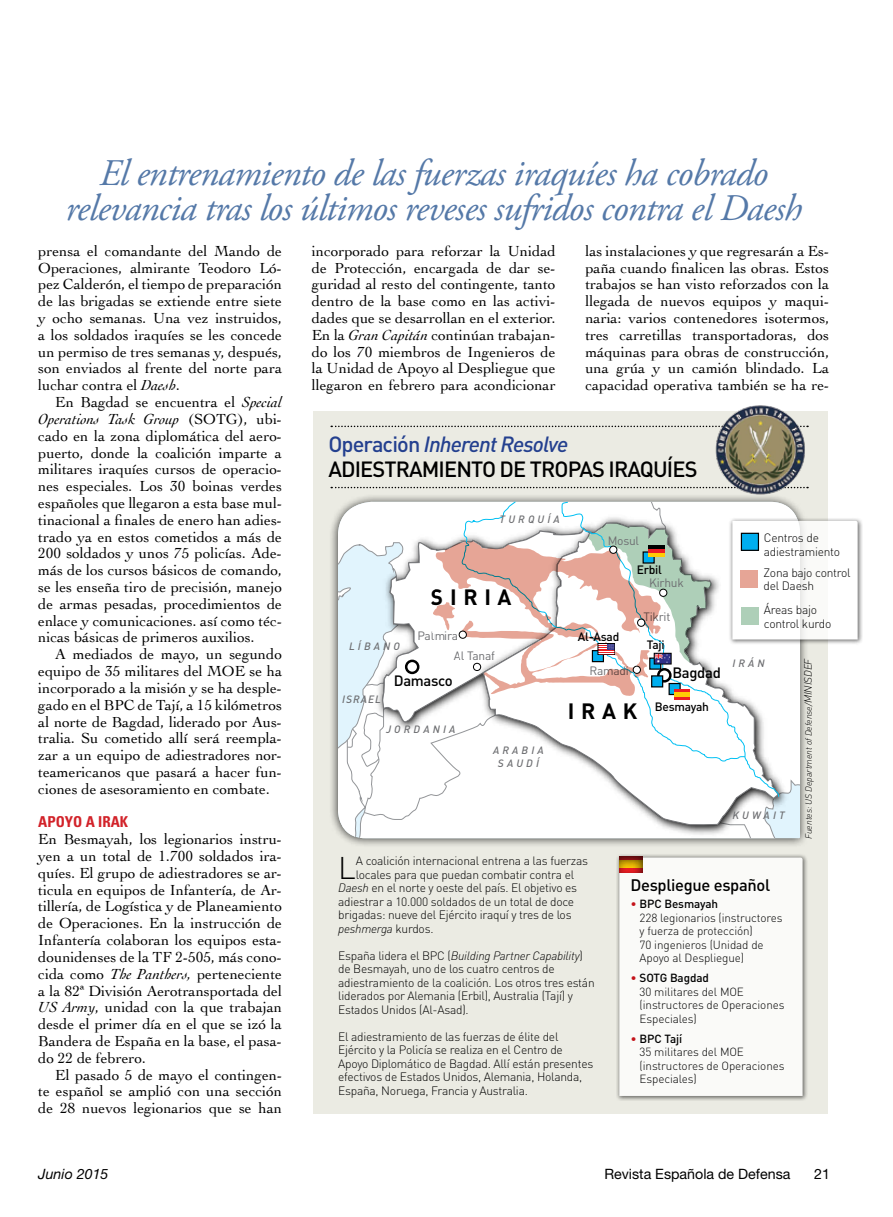
<style>
.page{position:relative;width:893px;height:1217px;background:#fff}
.page>*{position:absolute;margin:0;border:0;box-sizing:border-box;transform-origin:0 0}
.t1{font:italic 37.5px/34.5px "Adobe Garamond Pro";letter-spacing:-.02em;color:#5579a8;text-align:center}
.t2{font:300 30.9px "DIN";color:#000}
.t3{font:700 21.9px "DIN";letter-spacing:.3em;color:#000}
.t4{font:500 21.75px/25.5px "DIN";letter-spacing:-.04em;color:#000}
.t5{font:500 16.5px "DIN";letter-spacing:-.02em;color:#000}
.t6{font:15.3px/16.8px "Cochin";color:#000;text-align:justify}
.t7{font:700 condensed 15px "Univers";color:#d22229}
.t8{font:500 14.85px "DIN";letter-spacing:-.02em;color:#000}
.t9{font:14.25px "Helvetica Neue";color:#000}
.t10{font:italic 14.25px "Helvetica Neue";color:#000}
.t11{font:300 12px/13.5px "DIN";letter-spacing:-.02em;color:#000}
.t12{font:12px/19.4px "DIN";letter-spacing:-.02em;color:#6d6e71}
.t13{font:500 12px "DIN";letter-spacing:-.02em;color:#000}
.t14{font:italic 300 12px "DIN";letter-spacing:-.02em;color:#000}
.t15{font:300 11.7px/13.5px "DIN";letter-spacing:-.01em;color:#000}
.t16{font:italic 500 10.5px/13.5px "DIN";letter-spacing:.3em;color:#6d6e71;text-align:center}
.t17{font:italic 300 9px "DIN";letter-spacing:-.01em;color:#000}
.s1{font-style:italic}
.s2{color:#24408f}
.s3{font-style:italic;color:#24408f}
.s4{font-size:10.5px}
.s5{font-style:normal}
.s6{color:#c4141b}
.s7{font-weight:500}
</style>
<div class="page">
<div style="left:313px;top:411px;width:515px;height:702px;background:#ebebe3"></div>
<div style="left:329px;top:493px;width:480px;height:354px;background:#000;opacity:.75"></div>
<svg style="left:331px;top:486px;width:477px;height:2px"></svg>
<svg style="left:331px;top:425px;width:477px;height:2px"></svg>
<div style="left:729px;top:517px;width:134px;height:128px;background:#000;opacity:.75"></div>
<div style="left:616px;top:853px;width:192px;height:247px;background:#000;opacity:.75"></div>
<div style="left:619px;top:857px;width:184px;height:238px;background:#fafaf8"></div>
<div style="left:618px;top:855px;width:26px;height:18px;background:#000;opacity:.75"></div>
<img style="left:715px;top:404px;width:91px;height:91px;border-radius:45px">
<svg style="left:338px;top:501px;width:520px;height:337px;background:#eeedec"></svg>
<div style="left:598px;top:643px;width:17px;height:11px;border:1px solid #000"></div>
<h1 class="t1" style="left:65px;top:157px;width:738px">El entrenamiento de las fuerzas iraquíes ha cobrado relevancia tras los últimos reveses sufridos contra el Daesh</h1>
<p class="t6" style="left:38px;top:242px;width:245px">prensa el comandante del Mando de Operaciones, almirante Teodoro Ló&shy;pez Calderón, el tiempo de preparación de las brigadas se extiende entre siete y ocho semanas. Una vez instruidos, a los soldados iraquíes se les concede un permiso de tres semanas y, después, son enviados al frente del norte para luchar contra el <span class="s1">Daesh</span>.</p>
<p class="t6" style="left:38px;top:393px;width:245px;text-indent:17px">En Bagdad se encuentra el <span class="s1">Special Operations Task Group</span> (SOTG), ubi&shy;cado en la zona diplomática del aero&shy;puerto, donde la coalición imparte a militares iraquíes cursos de operacio&shy;nes especiales. Los 30 boinas verdes españoles que llegaron a esta base mul&shy;tinacional a finales de enero han adies&shy;trado ya en estos cometidos a más de 200 soldados y unos 75 policías. Ade&shy;más de los cursos básicos de comando, se les enseña tiro de precisión, manejo de armas pesadas, procedimientos de enlace y comunicaciones. así como téc&shy;nicas básicas de primeros auxilios.</p>
<p class="t6" style="left:38px;top:645px;width:245px;text-indent:17px">A mediados de mayo, un segundo equipo de 35 militares del MOE se ha incorporado a la misión y se ha desple&shy;gado en el BPC de Tají, a 15 kilómetros al norte de Bagdad, liderado por Aus&shy;tralia. Su cometido allí será reempla&shy;zar a un equipo de adiestradores nor&shy;teamericanos que pasará a hacer fun&shy;ciones de asesoramiento en combate.</p>
<p class="t7" style="left:38px;top:812px;width:92px">APOYO A IRAK</p>
<p class="t6" style="left:38px;top:830px;width:245px">En Besmayah, los legionarios instru&shy;yen a un total de 1.700 soldados ira&shy;quíes. El grupo de adiestradores se ar&shy;ticula en equipos de Infantería, de Ar&shy;tillería, de Logística y de Planeamiento de Operaciones. En la instrucción de Infantería colaboran los equipos esta&shy;dounidenses de la TF 2-505, más cono&shy;cida como <span class="s1">The Panthers,</span> perteneciente a la 82ª División Aerotransportada del <span class="s1">US Army</span>, unidad con la que trabajan desde el primer día en el que se izó la Bandera de España en la base, el pasa&shy;do 22 de febrero.</p>
<p class="t6" style="left:38px;top:1065px;width:245px;text-indent:17px">El pasado 5 de mayo el contingen&shy;te español se amplió con una sección de 28 nuevos legionarios que se han</p>
<p class="t6" style="left:312px;top:242px;width:245px">incorporado para reforzar la Unidad de Protección, encargada de dar se&shy;guridad al resto del contingente, tanto dentro de la base como en las activi&shy;dades que se desarrollan en el exterior.<br>En la <span class="s1">Gran Capitán</span> continúan trabajan&shy;do los 70 miembros de Ingenieros de la Unidad de Apoyo al Despliegue que llegaron en febrero para acondicionar</p>
<p class="t6" style="left:585px;top:242px;width:245px">las instalaciones y que regresarán a Es&shy;paña cuando finalicen las obras. Estos trabajos se han visto reforzados con la llegada de nuevos equipos y maqui&shy;naria: varios contenedores isotermos, tres carretillas transportadoras, dos máquinas para obras de construcción, una grúa y un camión blindado. La capacidad operativa también se ha re-</p>
<h3 class="t4" style="left:328px;top:430px;width:371px"><span class="s2">Operación</span> <span class="s3">INHERENT RESOLVE<br></span>Adiestramiento de tropas iraquíes</h3>
<p class="t16" style="left:500px;top:512px;width:62px">TURQUÍA</p>
<p class="t16" style="left:349px;top:639px;width:52px">LÍBANO</p>
<h3 class="t3" style="left:431px;top:582px;width:82px">SIRIA</h3>
<p class="t12" style="left:454px;top:626px;width:43px;text-indent:-36px">Palmira<br>Al Tanaf</p>
<p class="t16" style="left:342px;top:692px;width:38px">ISRAEL</p>
<p class="t8" style="left:394px;top:670px;width:61px">Damasco</p>
<p class="t16" style="left:386px;top:722px;width:71px">JORDANIA</p>
<p class="t16" style="left:493px;top:742px;width:52px">ARABIA<br>SAUDÍ</p>
<p class="t12" style="left:608px;top:530px;width:33px">Mosul</p>
<p class="t13" style="left:637px;top:562px;width:27px">Erbil</p>
<p class="t12" style="left:643px;top:606px;width:28px">Tikrit</p>
<p class="t12" style="left:649px;top:572px;width:36px">Kirhuk</p>
<p class="t13" style="left:578px;top:629px;width:43px">Al-Asad</p>
<p class="t12" style="left:589px;top:660px;width:41px">Ramadi</p>
<h3 class="t3" style="left:568px;top:696px;width:71px">IRAK</h3>
<p class="t13" style="left:647px;top:637px;width:19px">Taji</p>
<p class="t8" style="left:672px;top:663px;width:50px">Bagdad</p>
<p class="t13" style="left:655px;top:698px;width:56px">Besmayah</p>
<p class="t11" style="left:764px;top:531px;width:78px">Centros de adiestramiento</p>
<p class="t11" style="left:763px;top:565px;width:89px">Zona bajo control del Daesh</p>
<p class="t11" style="left:764px;top:603px;width:69px">Áreas bajo control kurdo</p>
<p class="t16" style="left:732px;top:656px;width:34px">IRÁN</p>
<p class="t16" style="left:732px;top:807px;width:54px">KUWAIT</p>
<p class="t17" style="left:803px;top:838px;width:182px;rotate:-90deg">Fuentes: US Department of Defense/<span class="s4">MINISDEF</span></p>
<h2 class="t2" style="left:338px;top:848px;width:19px">L</h2>
<p class="t11" style="left:356px;top:853px;width:234px">A coalición internacional entrena a las fuerzas</p>
<p class="t11" style="left:356px;top:867px;width:220px">locales para que puedan combatir contra el</p>
<p class="t11" style="left:338px;top:880px;width:241px"><span class="s1">Daesh</span> en el norte y oeste del país. El objetivo es</p>
<p class="t11" style="left:338px;top:894px;width:238px">adiestrar a 10.000 soldados de un total de doce</p>
<p class="t11" style="left:338px;top:907px;width:235px">brigadas: nueve del Ejército iraquí y tres de los</p>
<p class="t14" style="left:338px;top:920px;width:97px">peshmerga <span class="s5">kurdos.</span></p>
<p class="t11" style="left:338px;top:948px;width:258px">España lidera el BPC (<span class="s1">Building Partner Capability</span>) de Besmayah, uno de los cuatro centros de adiestramiento de la coalición. Los otros tres están liderados por Alemania (Erbil), Australia (Tají) y Estados Unidos (Al-Asad).</p>
<p class="t11" style="left:338px;top:1029px;width:257px">El adiestramiento de las fuerzas de élite del Ejército y la Policía se realiza en el Centro de Apoyo Diplomático de Bagdad. Allí están presentes efectivos de Estados Unidos, Alemania, Holanda, España, Noruega, Francia y Australia.</p>
<p class="t5" style="left:630px;top:873px;width:141px">Despliegue español</p>
<p class="t15" style="left:640px;top:897px;width:145px;text-indent:-9px"><span class="s6">•</span> <span class="s7">BPC Besmayah<br></span>228 legionarios (instructores y fuerza de protección)<br>70 ingenieros (Unidad de<br>Apoyo al Despliegue)</p>
<p class="t15" style="left:640px;top:971px;width:146px;text-indent:-9px"><span class="s6">•</span> <span class="s7">SOTG Bagdad<br></span>30 militares del MOE (instructores de Operaciones<br>Especiales)</p>
<p class="t15" style="left:640px;top:1031px;width:146px;text-indent:-9px"><span class="s6">•</span> <span class="s7">BPC Tají<br></span>35 militares del MOE (instructores de Operaciones<br>Especiales)</p>
<p class="t10" style="left:38px;top:1164px;width:72px">Junio 2015</p>
<p class="t9" style="left:604px;top:1164px;width:188px">Revista Española de Defensa</p>
<p class="t9" style="left:814px;top:1164px;width:17px">21</p>
</div>
